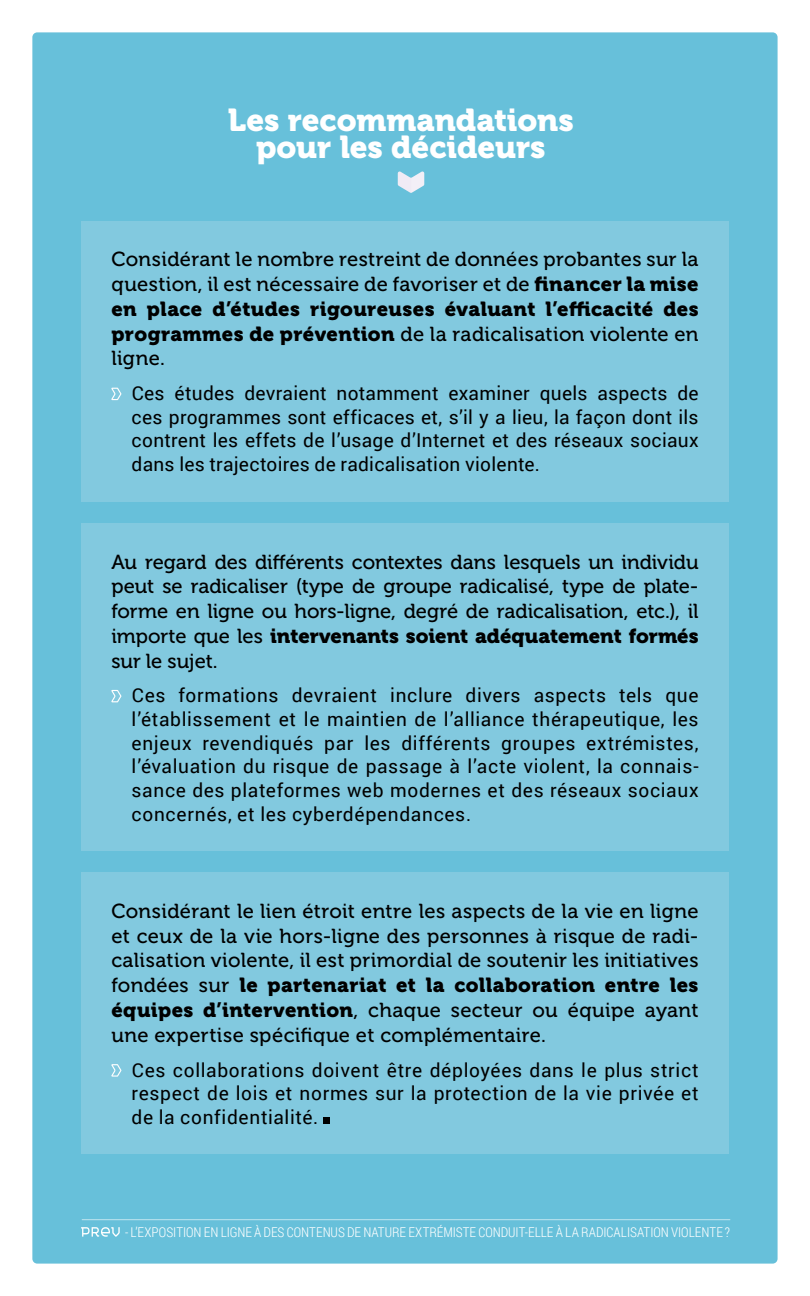
<style>
.page{position:relative;width:810px;height:1296px;background:#fff}
.page>*{position:absolute;margin:0;border:0;box-sizing:border-box;transform-origin:0 0}
.h3_question_test03{font:31.5px/27px "Museo 900";color:#fff;text-align:center}
.p_courant_1_liste_n1{font:20.25px/24.8px "Museo 500";letter-spacing:.015em;color:#000;text-align:justify}
.p_courant_1_liste_n2{font:19.12px/23.6px "Roboto";letter-spacing:.03em;color:#000;text-align:justify}
.h3_question_test03-2{font:300 13.5px "Roboto Condensed";color:#fff}
.s1{font-family:"Museo 900"}
</style>
<div class="page">
<div style="left:32px;top:32px;width:746px;height:1232px;background:#67c0da;border-radius:5px"></div>
<div style="left:81px;top:221px;width:648px;height:280px;background:#82c9df"></div>
<svg style="left:111px;top:388px;width:10px;height:12px"></svg>
<div style="left:81px;top:523px;width:648px;height:328px;background:#82c9df"></div>
<svg style="left:111px;top:690px;width:10px;height:12px"></svg>
<div style="left:81px;top:872px;width:648px;height:282px;background:#82c9df"></div>
<svg style="left:111px;top:1064px;width:10px;height:13px"></svg>
<div style="left:324px;top:1117px;width:6px;height:7px;background:#000"></div>
<svg style="left:398px;top:171px;width:26px;height:22px"></svg>
<svg style="left:81px;top:1227px;width:39px;height:10px"></svg>
<hr style="left:82px;top:1219px;width:648px;height:1px;background:#fff">
<p class="h3_question_test03" style="left:228px;top:106px;width:347px">Les recommandations pour les décideurs</p>
<p class="p_courant_1_liste_n1" style="left:111px;top:247px;width:589px">Considérant le nombre restreint de données probantes sur la question, il est nécessaire de favoriser et de <span class="s1">financer la mise en place d’études rigoureuses évaluant l’efficacité des programmes de prévention</span> de la radicalisation violente en ligne.</p>
<p class="p_courant_1_liste_n2" style="left:132px;top:381px;width:569px">Ces études devraient notamment examiner quels aspects de ces programmes sont efficaces et, s’il y a lieu, la façon dont ils contrent les effets de l’usage d’Internet et des réseaux sociaux dans les trajectoires de radicalisation violente.</p>
<p class="p_courant_1_liste_n1" style="left:111px;top:550px;width:589px">Au regard des différents contextes dans lesquels un individu peut se radicaliser (type de groupe radicalisé, type de plate&shy;forme en ligne ou hors-ligne, degré de radicalisation, etc.), il importe que les <span class="s1">intervenants soient adéquatement formés </span>sur le sujet.</p>
<p class="p_courant_1_liste_n2" style="left:132px;top:683px;width:569px">Ces formations devraient inclure divers aspects tels que l’établissement et le maintien de l’alliance thérapeutique, les enjeux revendiqués par les différents groupes extrémistes, l’évaluation du risque de passage à l’acte violent, la connais&shy;sance des plateformes web modernes et des réseaux sociaux concernés, et les cyberdépendances.</p>
<p class="p_courant_1_liste_n1" style="left:111px;top:899px;width:589px">Considérant le lien étroit entre les aspects de la vie en ligne et ceux de la vie hors-ligne des personnes à risque de radi&shy;calisation violente, il est primordial de soutenir les initiatives fondées sur <span class="s1">le partenariat et la collaboration entre les équipes d’intervention</span>, chaque secteur ou équipe ayant une expertise spécifique et complémentaire.</p>
<p class="p_courant_1_liste_n2" style="left:132px;top:1057px;width:569px">Ces collaborations doivent être déployées dans le plus strict respect de lois et normes sur la protection de la vie privée et de la confidentialité.</p>
<p class="h3_question_test03-2" style="left:125px;top:1223px;width:606px">- L’EXPOSITION EN LIGNE À DES CONTENUS DE NATURE EXTRÉMISTE CONDUIT-ELLE À LA RADICALISATION VIOLENTE ?</p>
</div>
